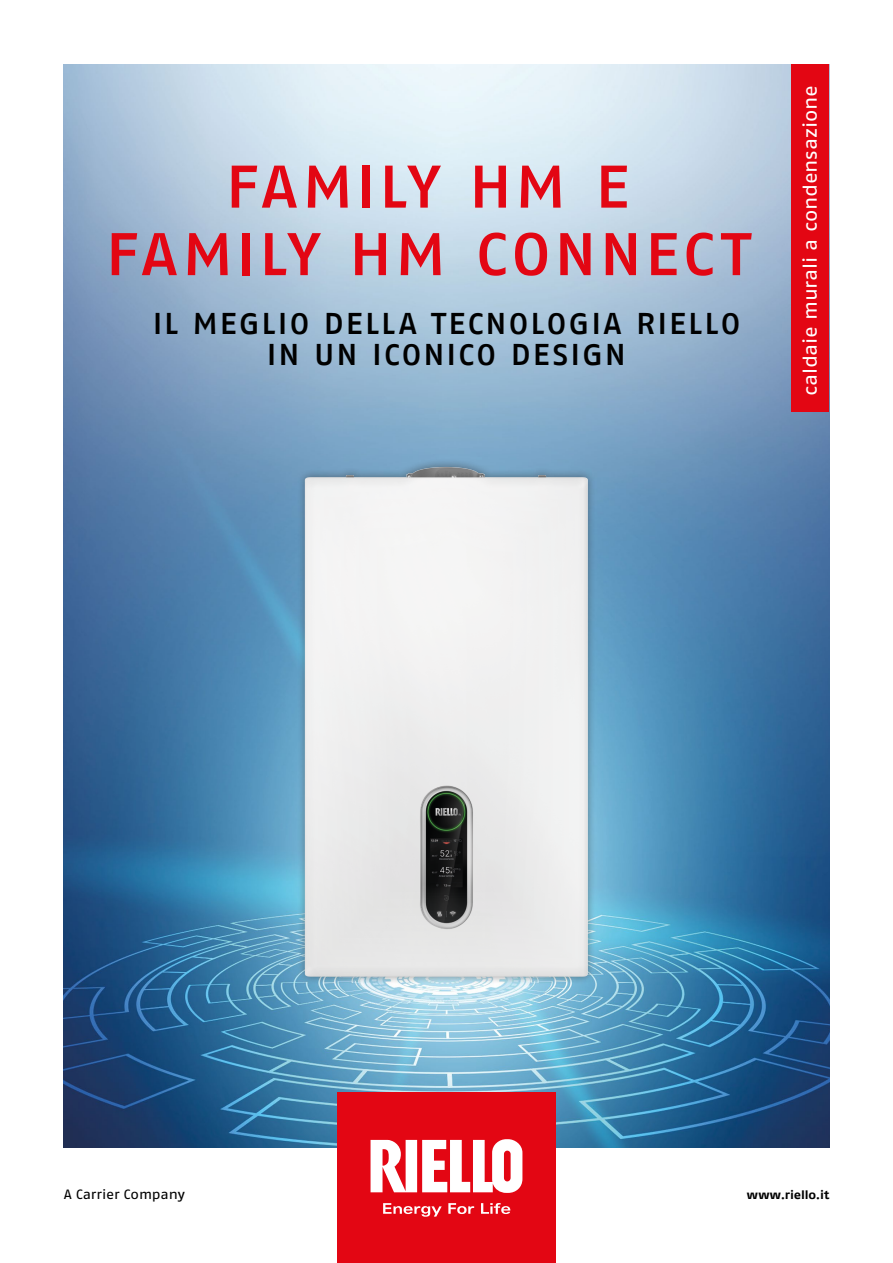
<style>
.page{position:relative;width:893px;height:1263px;background:#fff}
.page>*{position:absolute;margin:0;border:0;box-sizing:border-box;transform-origin:0 0}
.t1{font:500 60px/67.5px "Fago Ex Lf";letter-spacing:.055em;color:#e30613;text-align:center}
.t2{font:500 30px/30.2px "Fago Ex Lf";letter-spacing:.07em;color:#000;text-align:center}
.t3{font:19.5px "Fago Ex Lf";letter-spacing:-.015em;color:#fff}
.t4{font:13.5px "Fago Ex Lf";letter-spacing:-.015em;color:#000}
.t5{font:700 12px "Fago Ex Lf";letter-spacing:-.005em;color:#000}
</style>
<div class="page">
<img style="left:64px;top:64px;width:765px;height:1084px">
<div style="left:337px;top:1093px;width:218px;height:170px;background:#e30613"></div>
<svg style="left:383px;top:1203px;width:127px;height:14px"></svg>
<svg style="left:371px;top:1139px;width:151px;height:54px"></svg>
<div style="left:791px;top:64px;width:38px;height:347px;background:#e30613"></div>
<div style="left:203px;top:383px;width:473px;height:643px;background:#fff;opacity:.75"></div>
<h1 class="t1" style="left:106px;top:152px;width:645px">FAMILY HM E<br>FAMILY HM CONNECT</h1>
<p class="t2" style="left:153px;top:308px;width:589px">IL MEGLIO DELLA TECNOLOGIA RIELLO<br>IN UN ICONICO DESIGN</p>
<p class="t3" style="left:798px;top:396px;width:312px;rotate:-90deg">caldaie murali a condensazione</p>
<p class="t4" style="left:64px;top:1186px;width:123px">A Carrier Company</p>
<p class="t5" style="left:747px;top:1188px;width:84px">www.riello.it</p>
</div>
